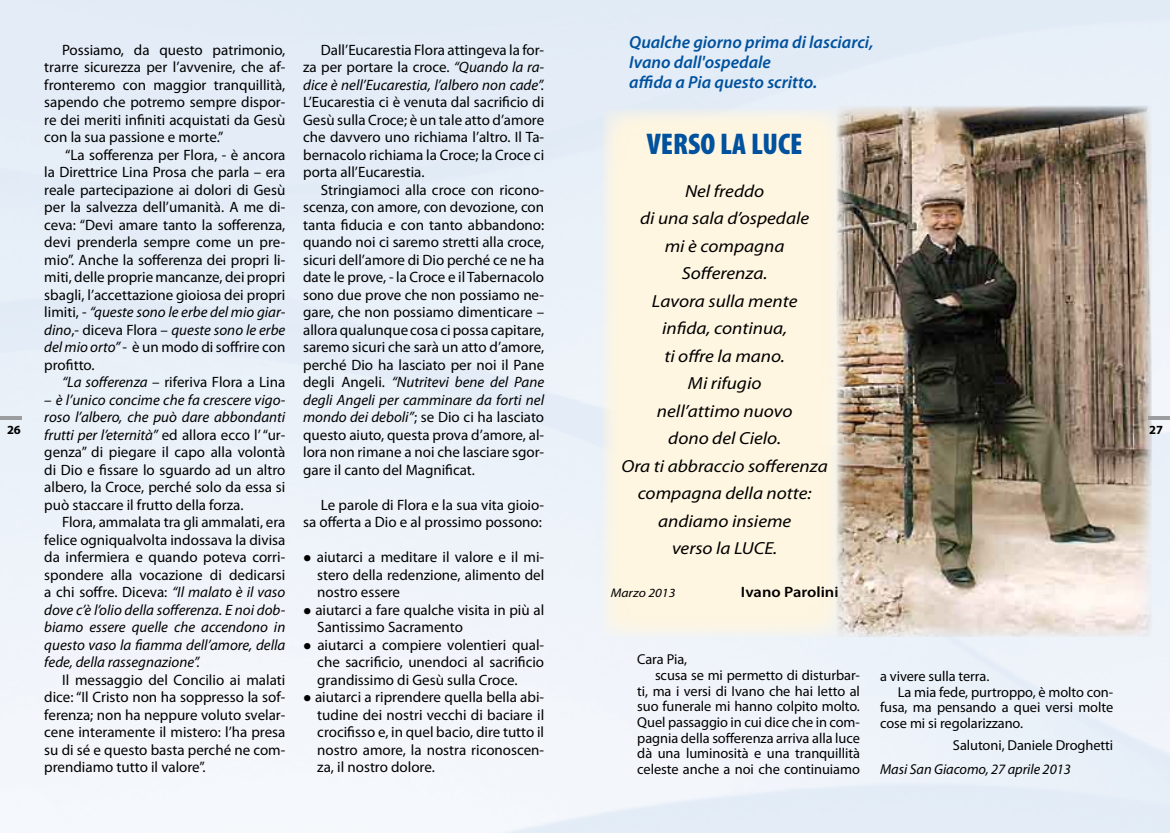
<style>
.page{position:relative;width:1170px;height:833px;background:#fff}
.page>*{position:absolute;margin:0;border:0;box-sizing:border-box;transform-origin:0 0}
.t1{font:900 condensed 30px "Myriad Pro";color:#00519e}
.t2{font:italic 17.5px/27.5px "Myriad Pro";color:#000;text-align:center;scale:1.1 1}
.t3{font:italic 600 17.5px/20px "Myriad Pro";color:#00519e}
.t4{font:15px/17.5px "Myriad Pro";color:#000;text-align:justify}
.t5{font:600 15px "Myriad Pro";color:#000;scale:1.1 1}
.t6{font:14.38px "Myriad Pro";letter-spacing:-.005em;color:#000}
.t7{font:italic 14.38px "Myriad Pro";letter-spacing:-.005em;color:#000}
.t8{font:italic 12.5px "Myriad Pro";color:#000;scale:1.1 1}
.t9{font:700 12.5px "Myriad Pro";color:#000}
.s1{font-style:italic}
.s2{font-size:30px}
</style>
<div class="page">
<div style="left:601px;top:107px;width:241px;height:530px;background:#fff6e1"></div>
<img style="left:836px;top:106px;width:315px;height:531px">
<hr style="left:0;top:416px;width:22px;height:4px;background:#9c9d9f">
<hr style="left:1147px;top:416px;width:22px;height:4px;background:#9c9d9f">
<p class="t3" style="left:629px;top:32px;width:246px">Qualche giorno prima di lasciarci,<br>Ivano dall'ospedale<br>affida a Pia questo scritto.</p>
<p class="t4" style="left:303px;top:41px;width:242px;text-indent:18px">Dall’Eucarestia Flora attingeva la for&shy;za per portare la croce. <span class="s1">“Quando la ra&shy;dice è nell’Eucarestia, l’albero non cade”.</span></p>
<p class="t4" style="left:303px;top:93px;width:242px">L’Eucarestia ci è venuta dal sacrificio di Gesù sulla Croce; è un tale atto d’amore che davvero uno richiama l’altro. Il Ta&shy;bernacolo richiama la Croce; la Croce ci porta all’Eucarestia.</p>
<p class="t4" style="left:303px;top:181px;width:242px;text-indent:18px">Stringiamoci alla croce con ricono&shy;scenza, con amore, con devozione, con tanta fiducia e con tanto abbandono: quando noi ci saremo stretti alla croce, sicuri dell’amore di Dio perché ce ne ha date le prove, - la Croce e il Tabernacolo sono due prove che non possiamo ne&shy;gare, che non possiamo dimenticare – allora qualunque cosa ci possa capitare, saremo sicuri che sarà un atto d’amore, perché Dio ha lasciato per noi il Pane degli Angeli. <span class="s1">“Nutritevi bene del Pane degli Angeli per camminare da forti nel mondo dei deboli”</span>; se Dio ci ha lasciato questo aiuto, questa prova d’amore, al&shy;lora non rimane a noi che lasciare sgor&shy;gare il canto del Magnificat.</p>
<p class="t4" style="left:303px;top:496px;width:242px;text-align:right">Le parole di Flora e la sua vita gioio-<br>sa offerta a Dio e al prossimo possono:</p>
<p class="t4" style="left:317px;top:548px;width:228px;text-indent:-14px"><span class="s2">•</span> aiutarci a meditare il valore e il mi&shy;stero della redenzione, alimento del nostro essere</p>
<p class="t4" style="left:317px;top:601px;width:228px;text-indent:-14px"><span class="s2">•</span> aiutarci a fare qualche visita in più al<br>Santissimo Sacramento</p>
<p class="t4" style="left:317px;top:636px;width:228px;text-indent:-14px"><span class="s2">•</span> aiutarci a compiere volentieri qual&shy;che sacrificio, unendoci al sacrificio grandissimo di Gesù sulla Croce.</p>
<p class="t4" style="left:317px;top:688px;width:228px;text-indent:-14px"><span class="s2">•</span> aiutarci a riprendere quella bella abi&shy;tudine dei nostri vecchi di baciare il crocifisso e, in quel bacio, dire tutto il nostro amore, la nostra riconoscen&shy;za, il nostro dolore.</p>
<p class="t4" style="left:44px;top:41px;width:242px;text-indent:18px">Possiamo, da questo patrimonio, trarre sicurezza per l’avvenire, che af&shy;fronteremo con maggior tranquillità, sapendo che potremo sempre dispor&shy;re dei meriti infiniti acquistati da Gesù con la sua passione e morte.”</p>
<p class="t4" style="left:44px;top:146px;width:242px;text-indent:21px">“La sofferenza per Flora, - è ancora la Direttrice Lina Prosa che parla – era reale partecipazione ai dolori di Gesù per la salvezza dell’umanità. A me di&shy;ceva: “Devi amare tanto la sofferenza, devi prenderla sempre come un pre&shy;mio”. Anche la sofferenza dei propri li&shy;miti, delle proprie mancanze, dei propri sbagli, l’accettazione gioiosa dei propri limiti, - <span class="s1">“queste sono le erbe del mio giar&shy;dino</span>,- diceva Flora – <span class="s1">queste sono le erbe del mio orto”</span> - è un modo di soffrire con profitto.</p>
<p class="t4" style="left:62px;top:373px;width:225px"><span class="s1">“La sofferenza</span> – riferiva Flora a Lina</p>
<p class="t4" style="left:44px;top:391px;width:242px">– <span class="s1">è l’unico concime che fa crescere vigo&shy;roso l’albero, che può dare abbondanti frutti per l’eternità”</span> ed allora ecco l’ “ur&shy;genza” di piegare il capo alla volontà di Dio e fissare lo sguardo ad un altro albero, la Croce, perché solo da essa si può staccare il frutto della forza.</p>
<p class="t4" style="left:44px;top:513px;width:242px;text-indent:18px">Flora, ammalata tra gli ammalati, era felice ogniqualvolta indossava la divisa da infermiera e quando poteva corri&shy;spondere alla vocazione di dedicarsi a chi soffre. Diceva: <span class="s1">“Il malato è il vaso dove c’è l’olio della sofferenza. E noi dob&shy;biamo essere quelle che accendono in questo vaso la fiamma dell’amore, della fede, della rassegnazione”.</span></p>
<p class="t4" style="left:44px;top:671px;width:242px;text-indent:18px">Il messaggio del Concilio ai malati dice: “Il Cristo non ha soppresso la sof&shy;ferenza; non ha neppure voluto svelar&shy;cene interamente il mistero: l’ha presa su di sé e questo basta perché ne com&shy;prendiamo tutto il valore”.</p>
<h1 class="t1" style="left:646px;top:125px;width:157px">VERSO LA LUCE</h1>
<p class="t2" style="left:621px;top:177px;width:189px">Nel freddo<br>di una sala d’ospedale<br>mi è compagna<br>Sofferenza.<br>Lavora sulla mente<br>infida, continua,<br>ti offre la mano.<br>Mi rifugio<br>nell’attimo nuovo<br>dono del Cielo.<br>Ora ti abbraccio sofferenza compagna della notte: andiamo insieme<br>verso la LUCE.</p>
<p class="t8" style="left:610px;top:585px;width:60px">Marzo 2013</p>
<p class="t5" style="left:740px;top:582px;width:90px">Ivano Parolini</p>
<p class="t9" style="left:7px;top:422px;width:15px">26</p>
<p class="t9" style="left:1148px;top:422px;width:15px">27</p>
<p class="t6" style="left:637px;top:650px;width:51px">Cara Pia,</p>
<p class="t6" style="left:655px;top:666px;width:206px">scusa se mi permetto di disturbar-</p>
<p class="t6" style="left:637px;top:682px;width:224px">ti, ma i versi di Ivano che hai letto al</p>
<p class="t6" style="left:637px;top:697px;width:224px">suo funerale mi hanno colpito molto.</p>
<p class="t6" style="left:637px;top:713px;width:224px">Quel passaggio in cui dice che in com-</p>
<p class="t6" style="left:637px;top:729px;width:224px">pagnia della sofferenza arriva alla luce</p>
<p class="t6" style="left:637px;top:744px;width:224px">dà una luminosità e una tranquillità</p>
<p class="t6" style="left:637px;top:760px;width:224px">celeste anche a noi che continuiamo</p>
<p class="t6" style="left:880px;top:667px;width:111px">a vivere sulla terra.</p>
<p class="t6" style="left:897px;top:683px;width:217px">La mia fede, purtroppo, è molto con-</p>
<p class="t6" style="left:880px;top:698px;width:234px">fusa, ma pensando a quei versi molte</p>
<p class="t6" style="left:880px;top:714px;width:144px">cose mi si regolarizzano.</p>
<p class="t6" style="left:952px;top:736px;width:162px">Salutoni, Daniele Droghetti</p>
<p class="t7" style="left:880px;top:760px;width:192px">Masi San Giacomo, 27 aprile 2013</p>
</div>
